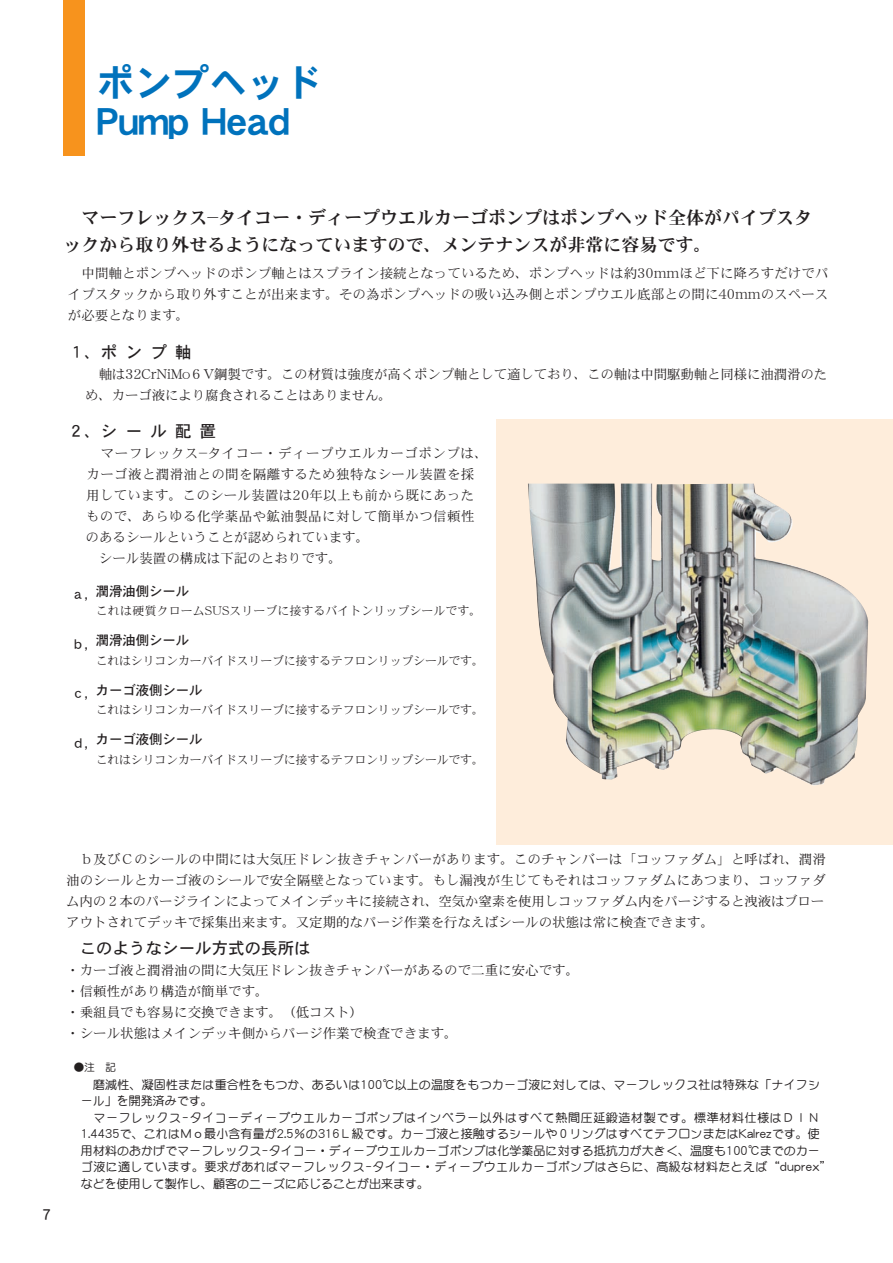
<style>
.page{position:relative;width:893px;height:1263px;background:#fff}
.page>*{position:absolute;margin:0;border:0;box-sizing:border-box;transform-origin:0 0}
.t1{font:37.5px/39px "DFPHS Gothic CID W7 83 pv RKSJ H";color:#0072bc}
.t2{font:18px/27px "DFPHS Mincho CID W7 83 pv RKSJ H";color:#231f20}
.t3{font:16.5px "DFPHS Gothic CID W5 83 pv RKSJ H";color:#231f20}
.t4{font:15px "DFPHS Gothic CID W5 83 pv RKSJ H";color:#231f20}
.t5{font:13.5px/21px "DFPHS Mincho CID W3 83 pv RKSJ H";color:#231f20;text-align:justify}
.t6{font:13.5px/21px "DFPHS Mincho CID W3 83 pv RKSJ H";letter-spacing:.025em;color:#231f20}
.t7{font:13.5px "DFPHS Gothic CID W5 83 pv RKSJ H";letter-spacing:-.01em;color:#231f20}
.t8{font:12px/16.5px "DFP Maru Gothic CID Md 83 pv RKSJ H";letter-spacing:.015em;color:#231f20}
.t9{font:12px "DFPHS Mincho CID W3 83 pv RKSJ H";letter-spacing:-.02em;color:#231f20}
.t10{font:12px "DFPHS Mincho CID W3 83 pv RKSJ H";color:#231f20}
.t11{font:10.5px "DFP Maru Gothic CID Md 83 pv RKSJ H";color:#231f20}
</style>
<div class="page">
<div style="left:497px;top:419px;width:396px;height:425px;background:#feeddb"></div>
<div style="left:63px;top:0;width:21px;height:156px;background:#f7931d"></div>
<img style="left:528px;top:484px;width:340px;height:302px">
<h1 class="t1" style="left:97px;top:62px;width:226px">ポンプヘッド<br>Pump Head</h1>
<h2 class="t2" style="left:63px;top:204px;width:750px">　マーフレックス─タイコー・ディープウエルカーゴポンプはポンプヘッド全体がパイプスタックから取り外せるようになっていますので、メンテナンスが非常に容易です。</h2>
<p class="t5" style="left:68px;top:263px;width:762px">　中間軸とポンプヘッドのポンプ軸とはスプライン接続となっているため、ポンプヘッドは約30mmほど下に降ろすだけでパイプスタックから取り外すことが出来ます。その為ポンプヘッドの吸い込み側とポンプウエル底部との間に40mmのスペースが必要となります。</p>
<p class="t3" style="left:68px;top:343px;width:125px">１、ポンプ軸</p>
<p class="t5" style="left:85px;top:363px;width:744px;text-indent:14px">軸は32CrNiMo６V鋼製です。この材質は強度が高くポンプ軸として適しており、この軸は中間駆動軸と同様に油潤滑のため、カーゴ液により腐食されることはありません。</p>
<p class="t3" style="left:68px;top:422px;width:150px">２、シール配置</p>
<p class="t6" style="left:85px;top:443px;width:404px">　マーフレックス─タイコー・ディープウエルカーゴポンプは、カーゴ液と潤滑油との間を隔離するため独特なシール装置を採用しています。このシール装置は20年以上も前から既にあったもので、あらゆる化学薬品や鉱油製品に対して簡単かつ信頼性のあるシールということが認められています。<br>　シール装置の構成は下記のとおりです。</p>
<p class="t7" style="left:71px;top:587px;width:29px">ａ，</p>
<p class="t7" style="left:71px;top:637px;width:29px">ｂ，</p>
<p class="t7" style="left:71px;top:686px;width:29px">ｃ，</p>
<p class="t7" style="left:71px;top:736px;width:29px">ｄ，</p>
<p class="t7" style="left:96px;top:583px;width:95px">潤滑油側シール</p>
<p class="t10" style="left:96px;top:604px;width:387px">これは硬質クロームSUSスリーブに接するバイトンリップシールです。</p>
<p class="t7" style="left:96px;top:633px;width:95px">潤滑油側シール</p>
<p class="t9" style="left:96px;top:654px;width:390px">これはシリコンカーバイドスリーブに接するテフロンリップシールです。</p>
<p class="t7" style="left:96px;top:682px;width:109px">カーゴ液側シール</p>
<p class="t9" style="left:96px;top:703px;width:390px">これはシリコンカーバイドスリーブに接するテフロンリップシールです。</p>
<p class="t7" style="left:96px;top:732px;width:109px">カーゴ液側シール</p>
<p class="t9" style="left:96px;top:753px;width:390px">これはシリコンカーバイドスリーブに接するテフロンリップシールです。</p>
<p class="t4" style="left:43px;top:1207px;width:10px">7</p>
<p class="t5" style="left:66px;top:849px;width:761px">　ｂ及びＣのシールの中間には大気圧ドレン抜きチャンバーがあります。このチャンバーは「コッファダム」と呼ばれ、潤滑油のシールとカーゴ液のシールで安全隔壁となっています。もし漏洩が生じてもそれはコッファダムにあつまり、コッファダム内の２本のパージラインによってメインデッキに接続され、空気か窒素を使用しコッファダム内をパージすると洩液はブローアウトされてデッキで採集出来ます。又定期的なパージ作業を行なえばシールの状態は常に検査できます。</p>
<p class="t3" style="left:80px;top:939px;width:233px">このようなシール方式の長所は</p>
<p class="t5" style="left:66px;top:960px;width:514px;text-align:left">・カーゴ液と潤滑油の間に大気圧ドレン抜きチャンバーがあるので二重に安心です。・信頼性があり構造が簡単です。<br>・乗組員でも容易に交換できます。（低コスト）<br>・シール状態はメインデッキ側からパージ作業で検査できます。</p>
<p class="t11" style="left:74px;top:1061px;width:43px">●注　記</p>
<p class="t8" style="left:81px;top:1076px;width:752px">　磨減性、凝固性または重合性をもつか、あるいは100℃以上の温度をもつカーゴ液に対しては、マーフレックス社は特殊な「ナイフシール」を開発済みです。<br>　マーフレックス－タイコーディープウエルカーゴポンプはインペラー以外はすべて熱間圧延鍛造材製です。標準材料仕様はＤＩＮ1.4435で、これはＭｏ最小含有量が2.5％の316Ｌ級です。カーゴ液と接触するシールや０リングはすべてテフロンまたはKalrezです。使用材料のおかげでマーフレックス－タイコー・ディープウエルカーゴポンプは化学薬品に対する抵抗力が大きく、温度も100℃までのカーゴ液に適しています。要求があればマーフレックス－タイコー・ディープウエルカーゴポンプはさらに、高級な材料たとえば“duprex”などを使用して製作し、顧客のニーズに応じることが出来ます。</p>
</div>
